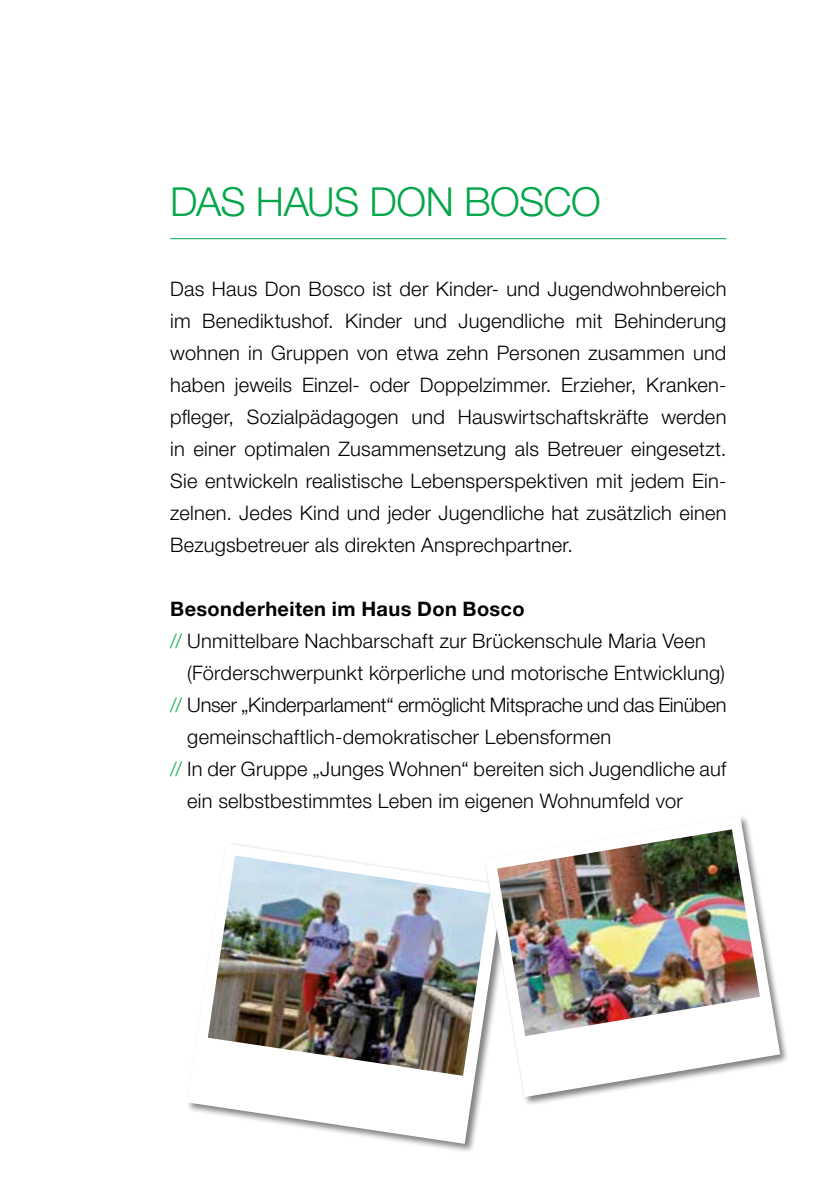
<style>
.page{position:relative;width:840px;height:1191px;background:#fff}
.page>*{position:absolute;margin:0;border:0;box-sizing:border-box;transform-origin:0 0}
.t1{font:300 40px "Helvetica Neue LT Std";letter-spacing:-.02em;color:#04a64a}
.t2{font:300 20px/32px "Helvetica Neue LT Std";letter-spacing:.01em;color:#000;text-align:justify}
.t3{font:300 20px "Helvetica Neue LT Std";letter-spacing:-.015em;color:#000}
.t4{font:700 20px "Helvetica Neue LT Std";letter-spacing:.02em;color:#000}
.s1{color:#04a64a}
</style>
<div class="page">
<hr style="left:170px;top:238px;width:556px;height:1px;background:#04a64a">
<div style="left:186px;top:842px;width:326px;height:311px;background:#000;opacity:.5"></div>
<svg style="left:187px;top:843px;width:316px;height:300px"></svg>
<img style="left:208px;top:855px;width:275px;height:220px">
<div style="left:483px;top:814px;width:306px;height:292px;background:#000;opacity:.5"></div>
<svg style="left:485px;top:816px;width:294px;height:281px"></svg>
<img style="left:497px;top:829px;width:262px;height:207px">
<h1 class="t1" style="left:170px;top:177px;width:431px">DAS HAUS DON BOSCO</h1>
<p class="t2" style="left:170px;top:272px;width:557px">Das Haus Don Bosco ist der Kinder- und Jugendwohnbereich im Benediktushof. Kinder und Jugendliche mit Behinderung wohnen in Gruppen von etwa zehn Personen zusammen und haben jeweils Einzel- oder Doppelzimmer. Erzieher, Kranken&shy;pfleger, Sozialpädagogen und Hauswirtschaftskräfte werden in einer optimalen Zusammensetzung als Betreuer eingesetzt.<br>Sie entwickeln realistische Lebensperspektiven mit jedem Ein&shy;zelnen. Jedes Kind und jeder Jugendliche hat zusätzlich einen Bezugsbetreuer als direkten Ansprechpartner.</p>
<p class="t4" style="left:170px;top:596px;width:356px">Besonderheiten im Haus Don Bosco</p>
<p class="t2" style="left:170px;top:624px;width:536px"><span class="s1">//</span> Unmittelbare Nachbarschaft zur Brückenschule Maria Veen</p>
<p class="t2" style="left:187px;top:656px;width:538px">(Förderschwerpunkt körperliche und motorische Entwicklung)</p>
<p class="t3" style="left:170px;top:692px;width:557px"><span class="s1">//</span> Unser „Kinderparlament“ ermöglicht Mitsprache und das Einüben</p>
<p class="t2" style="left:187px;top:720px;width:425px">gemeinschaftlich-demokratischer Lebensformen</p>
<p class="t2" style="left:170px;top:752px;width:557px"><span class="s1">//</span> In der Gruppe „Junges Wohnen“ bereiten sich Jugendliche auf</p>
<p class="t2" style="left:187px;top:784px;width:496px">ein selbstbestimmtes Leben im eigenen Wohnumfeld vor</p>
</div>
